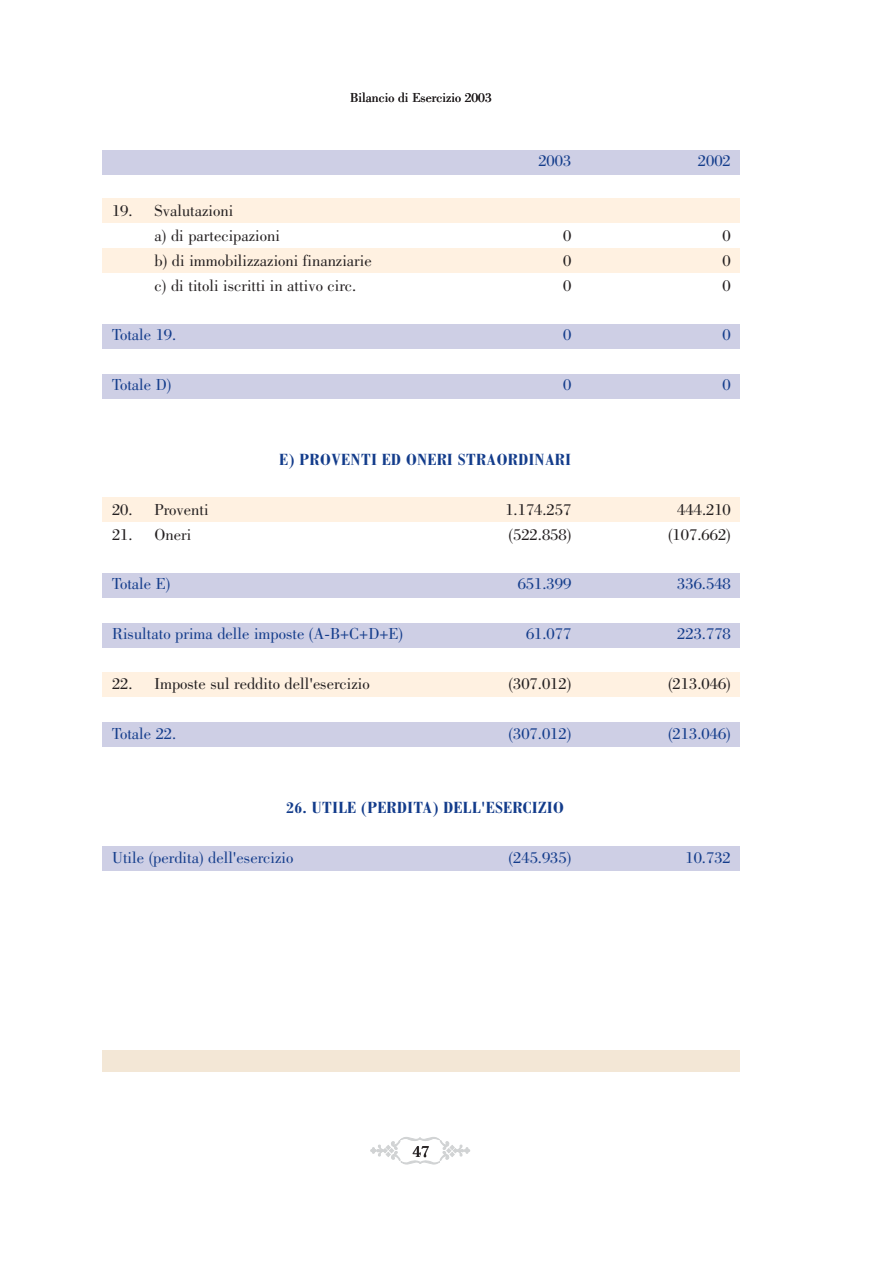
<style>
.page{position:relative;width:893px;height:1263px;background:#fff}
.page>*{position:absolute;margin:0;border:0;box-sizing:border-box;transform-origin:0 0}
.t1{font:700 condensed 17.25px "Bodoni";letter-spacing:.03em;color:#133c8b;scale:1.12 1}
.t2{font:16.5px/24.9px "Bodoni";color:#231f20}
.t3{font:16.5px "Bodoni";color:#133c8b}
.t4{font:13.5px "Bodoni";color:#231f20}
</style>
<div class="page">
<div style="left:102px;top:248px;width:638px;height:25px;background:#fff1e1"></div>
<div style="left:102px;top:198px;width:638px;height:25px;background:#fff1e1"></div>
<div style="left:102px;top:150px;width:638px;height:25px;background:#cecfe5"></div>
<div style="left:102px;top:324px;width:638px;height:25px;background:#cecfe5"></div>
<div style="left:102px;top:374px;width:638px;height:25px;background:#cecfe5"></div>
<div style="left:102px;top:497px;width:638px;height:24px;background:#fff1e1"></div>
<div style="left:102px;top:573px;width:638px;height:25px;background:#cecfe5"></div>
<div style="left:102px;top:623px;width:638px;height:24px;background:#cecfe5"></div>
<div style="left:102px;top:672px;width:638px;height:25px;background:#fff1e1"></div>
<div style="left:102px;top:722px;width:638px;height:25px;background:#cecfe5"></div>
<div style="left:102px;top:847px;width:638px;height:24px;background:#cecfe5"></div>
<svg style="left:371px;top:1137px;width:99px;height:28px"></svg>
<div style="left:102px;top:1050px;width:638px;height:21px;background:#f3e7d6"></div>
<p class="t2" style="left:155px;top:200px;width:127px;text-indent:-43px">19. Svalutazioni<br>a) di partecipazioni</p>
<p class="t4" style="left:350px;top:93px;width:143px">Bilancio di Esercizio 2003</p>
<p class="t3" style="left:538px;top:155px;width:34px">2003</p>
<p class="t3" style="left:698px;top:155px;width:34px">2002</p>
<p class="t2" style="left:563px;top:224px;width:10px">0</p>
<p class="t2" style="left:722px;top:224px;width:10px">0</p>
<p class="t2" style="left:155px;top:249px;width:219px">b) di immobilizzazioni finanziarie</p>
<p class="t2" style="left:563px;top:249px;width:10px">0</p>
<p class="t2" style="left:722px;top:249px;width:10px">0</p>
<p class="t2" style="left:155px;top:274px;width:203px">c) di titoli iscritti in attivo circ.</p>
<p class="t2" style="left:563px;top:274px;width:10px">0</p>
<p class="t2" style="left:722px;top:274px;width:10px">0</p>
<p class="t3" style="left:112px;top:329px;width:66px">Totale 19.</p>
<p class="t3" style="left:563px;top:329px;width:10px">0</p>
<p class="t3" style="left:722px;top:329px;width:10px">0</p>
<p class="t3" style="left:112px;top:379px;width:61px">Totale D)</p>
<p class="t3" style="left:563px;top:379px;width:10px">0</p>
<p class="t3" style="left:722px;top:379px;width:10px">0</p>
<p class="t1" style="left:280px;top:454px;width:262px">E) PROVENTI ED ONERI STRAORDINARI</p>
<p class="t2" style="left:112px;top:498px;width:98px">20. Proventi</p>
<p class="t2" style="left:505px;top:498px;width:67px">1.174.257</p>
<p class="t2" style="left:677px;top:498px;width:55px">444.210</p>
<p class="t2" style="left:112px;top:523px;width:81px">21. Oneri</p>
<p class="t2" style="left:508px;top:523px;width:64px">(522.858)</p>
<p class="t2" style="left:668px;top:523px;width:64px">(107.662)</p>
<p class="t3" style="left:112px;top:578px;width:60px">Totale E)</p>
<p class="t3" style="left:518px;top:578px;width:55px">651.399</p>
<p class="t3" style="left:677px;top:578px;width:55px">336.548</p>
<p class="t3" style="left:112px;top:628px;width:292px">Risultato prima delle imposte (A-B+C+D+E)</p>
<p class="t3" style="left:526px;top:628px;width:47px">61.077</p>
<p class="t3" style="left:677px;top:628px;width:55px">223.778</p>
<p class="t2" style="left:112px;top:673px;width:259px">22. Imposte sul reddito dell'esercizio</p>
<p class="t2" style="left:508px;top:673px;width:64px">(307.012)</p>
<p class="t2" style="left:668px;top:673px;width:64px">(213.046)</p>
<p class="t3" style="left:112px;top:727px;width:66px">Totale 22.</p>
<p class="t3" style="left:508px;top:727px;width:64px">(307.012)</p>
<p class="t3" style="left:668px;top:727px;width:64px">(213.046)</p>
<p class="t1" style="left:287px;top:802px;width:249px">26. UTILE (PERDITA) DELL'ESERCIZIO</p>
<p class="t3" style="left:112px;top:852px;width:183px">Utile (perdita) dell'esercizio</p>
<p class="t3" style="left:508px;top:852px;width:64px">(245.935)</p>
<p class="t3" style="left:685px;top:852px;width:47px">10.732</p>
<p class="t2" style="left:413px;top:1141px;width:18px">47</p>
</div>
